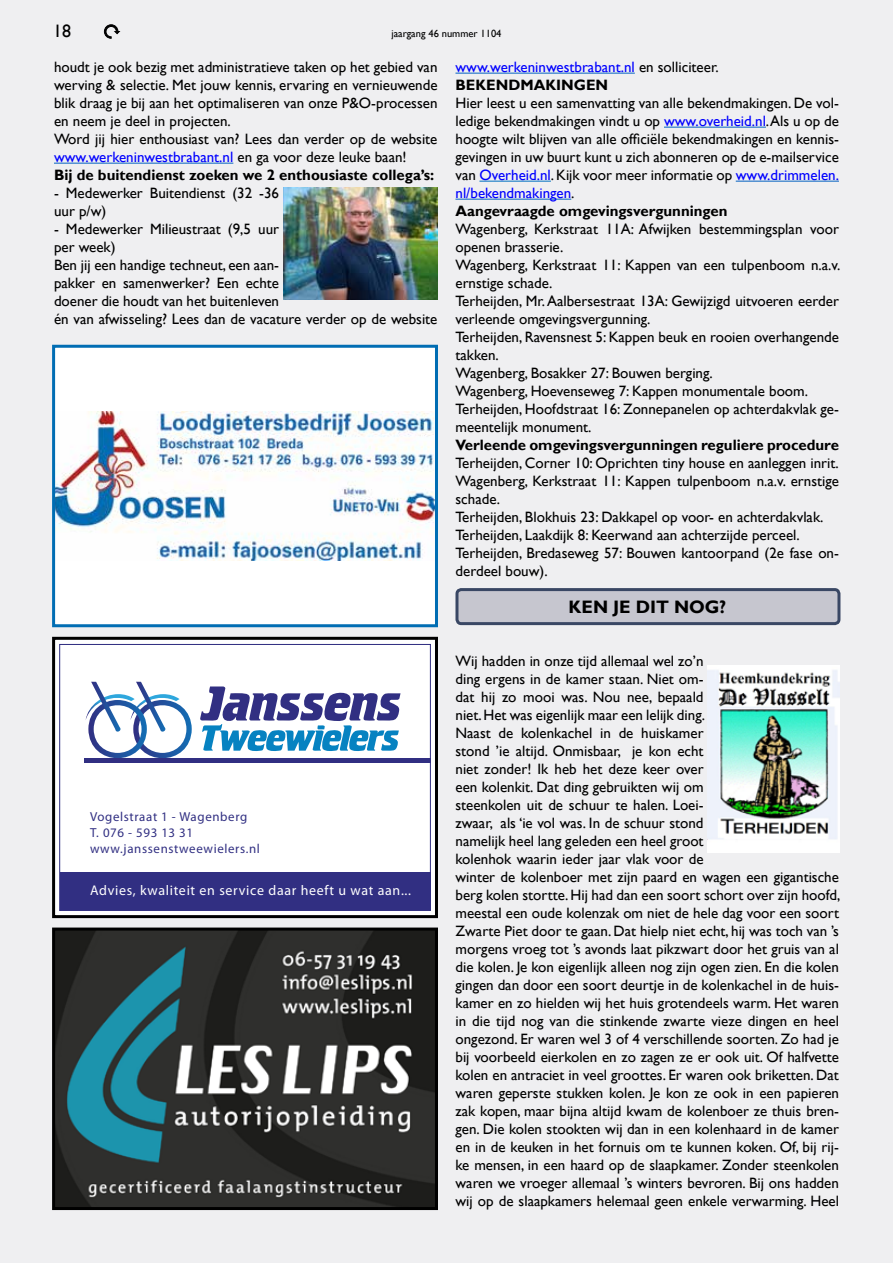
<style>
.page{position:relative;width:893px;height:1263px;background:#ecebee}
.page>*{position:absolute;margin:0;border:0;box-sizing:border-box;transform-origin:0 0}
.t1{font:700 18px "Gill Sans";color:#000}
.t2{font:18px "Gill Sans";color:#000}
.t3{font:15px/18px "Gill Sans";color:#000}
.t4{font:15px/18px "Gill Sans";color:#00f}
.t5{font:700 15px "Gill Sans";color:#000}
.t6{font:14.1px "Myriad Pro";letter-spacing:.05em;color:#fff}
.t7{font:13.05px/15.6px "Myriad Pro";letter-spacing:.05em;color:#312f82}
.t8{font:10.5px "Gill Sans";color:#000}
.s1{color:#00f}
.s2{font-weight:700}
.s3{color:#000}
.s4{font-weight:700;color:#000}
</style>
<div class="page">
<svg style="left:104px;top:25px;width:15px;height:13px"></svg>
<hr style="left:54px;top:163px;width:179px;height:1px;background:#0563c1">
<hr style="left:455px;top:73px;width:180px;height:1px;background:#0563c1">
<hr style="left:664px;top:127px;width:102px;height:1px;background:#0563c1">
<hr style="left:479px;top:181px;width:72px;height:1px;background:#0070c0">
<hr style="left:736px;top:181px;width:103px;height:1px;background:#0563c1">
<hr style="left:455px;top:199px;width:116px;height:1px;background:#0563c1">
<div style="left:457px;top:590px;width:382px;height:34px;background:#c6c6cf;border-radius:4px"></div>
<div style="left:455px;top:588px;width:385px;height:37px;border:3px solid #394764;border-radius:4px"></div>
<div style="left:54px;top:346px;width:382px;height:280px;background:#fff"></div>
<img style="left:56px;top:412px;width:378px;height:148px">
<div style="left:52px;top:345px;width:386px;height:282px;border:3px solid #006db3"></div>
<div style="left:54px;top:638px;width:382px;height:279px;background:#fff"></div>
<div style="left:60px;top:873px;width:370px;height:37px;background:#312f82"></div>
<svg style="left:200px;top:686px;width:201px;height:65px"></svg>
<svg style="left:86px;top:682px;width:106px;height:76px"></svg>
<div style="left:84px;top:758px;width:346px;height:5px;background:#312f82"></div>
<div style="left:59px;top:644px;width:372px;height:267px;border:1px solid #312f82"></div>
<div style="left:52px;top:637px;width:386px;height:281px;border:3px solid #000"></div>
<img style="left:56px;top:931px;width:378px;height:275px">
<div style="left:52px;top:927px;width:386px;height:283px;border:3px solid #000"></div>
<img style="left:283px;top:187px;width:154px;height:113px">
<img style="left:708px;top:665px;width:131px;height:188px">
<p class="t2" style="left:53px;top:20px;width:19px">18</p>
<p class="t8" style="left:391px;top:28px;width:112px">jaargang 46 nummer 1104</p>
<p class="t3" style="left:54px;top:58px;width:385px">houdt je ook bezig met administratieve taken op het gebied van werving &amp; selectie. Met jouw kennis, ervaring en vernieuwende blik draag je bij aan het optimaliseren van onze P&amp;O-processen en neem je deel in projecten.<br>Word jij hier enthousiast van? Lees dan verder op de website <span class="s1">www.werkeninwestbrabant.nl</span> en ga voor deze leuke baan!<br><span class="s2">Bij de buitendienst zoeken we 2 enthousiaste collega’s:</span></p>
<p class="t3" style="left:54px;top:184px;width:227px">- Medewerker Buitendienst (32 -36 uur p/w)</p>
<p class="t3" style="left:54px;top:220px;width:385px">- Medewerker Milieustraat (9,5 uur<br>per week)<br>Ben jij een handige techneut, een aan-<br>pakker en samenwerker? Een echte<br>doener die houdt van het buitenleven<br>én van afwisseling? Lees dan de vacature verder op de website</p>
<p class="t4" style="left:455px;top:58px;width:265px">www.werkeninwestbrabant.nl <span class="s3">en solliciteer.<br></span><span class="s4">BEKENDMAKINGEN</span></p>
<p class="t3" style="left:455px;top:94px;width:385px">Hier leest u een samenvatting van alle bekendmakingen. De vol&shy;ledige bekendmakingen vindt u op <span class="s1">www.overheid.nl</span>.Als u op de hoogte wilt blijven van alle officiële bekendmakingen en kennis&shy;gevingen in uw buurt kunt u zich abonneren op de e-mailservice van <span class="s1">Overheid.nl</span>. Kijk voor meer informatie op <span class="s1">www.drimmelen. nl/bekendmakingen</span>.<br><span class="s2">Aangevraagde omgevingsvergunningen</span></p>
<p class="t3" style="left:455px;top:220px;width:386px">Wagenberg, Kerkstraat 11A: Afwijken bestemmingsplan voor openen brasserie.<br>Wagenberg, Kerkstraat 11: Kappen van een tulpenboom n.a.v. ernstige schade.<br>Terheijden, Mr. Aalbersestraat 13A: Gewijzigd uitvoeren eerder verleende omgevingsvergunning.<br>Terheijden, Ravensnest 5: Kappen beuk en rooien overhangende takken.<br>Wagenberg, Bosakker 27: Bouwen berging.<br>Wagenberg, Hoevenseweg 7: Kappen monumentale boom.<br>Terheijden, Hoofdstraat 16: Zonnepanelen op achterdakvlak ge&shy;meentelijk monument.</p>
<p class="t5" style="left:455px;top:436px;width:385px">Verleende omgevingsvergunningen reguliere procedure</p>
<p class="t3" style="left:455px;top:454px;width:385px">Terheijden, Corner 10: Oprichten tiny house en aanleggen inrit.<br>Wagenberg, Kerkstraat 11: Kappen tulpenboom n.a.v. ernstige schade.<br>Terheijden, Blokhuis 23: Dakkapel op voor- en achterdakvlak.<br>Terheijden, Laakdijk 8: Keerwand aan achterzijde perceel.<br>Terheijden, Bredaseweg 57: Bouwen kantoorpand (2e fase on&shy;derdeel bouw).</p>
<p class="t7" style="left:90px;top:809px;width:171px">Vogelstraat 1 - Wagenberg<br>T. 076 - 593 13 31 www.janssenstweewielers.nl</p>
<p class="t6" style="left:90px;top:882px;width:322px">Advies, kwaliteit en service daar heeft u wat aan...</p>
<p class="t1" style="left:569px;top:596px;width:159px">KEN JE DIT NOG?</p>
<p class="t3" style="left:455px;top:652px;width:386px">Wij hadden in onze tijd allemaal wel zo’n<br>ding ergens in de kamer staan. Niet om-<br>dat hij zo mooi was. Nou nee, bepaald<br>niet. Het was eigenlijk maar een lelijk ding.<br>Naast de kolenkachel in de huiskamer<br>stond ’ie altijd. Onmisbaar, je kon echt<br>niet zonder! Ik heb het deze keer over<br>een kolenkit. Dat ding gebruikten wij om<br>steenkolen uit de schuur te halen. Loei-<br>zwaar, als ‘ie vol was. In de schuur stond<br>namelijk heel lang geleden een heel groot<br>kolenhok waarin ieder jaar vlak voor de<br>winter de kolenboer met zijn paard en wagen een gigantische berg kolen stortte. Hij had dan een soort schort over zijn hoofd, meestal een oude kolenzak om niet de hele dag voor een soort Zwarte Piet door te gaan. Dat hielp niet echt, hij was toch van ’s morgens vroeg tot ’s avonds laat pikzwart door het gruis van al die kolen. Je kon eigenlijk alleen nog zijn ogen zien. En die kolen gingen dan door een soort deurtje in de kolenkachel in de huis&shy;kamer en zo hielden wij het huis grotendeels warm. Het waren in die tijd nog van die stinkende zwarte vieze dingen en heel ongezond. Er waren wel 3 of 4 verschillende soorten. Zo had je bij voorbeeld eierkolen en zo zagen ze er ook uit. Of halfvette kolen en antraciet in veel groottes. Er waren ook briketten. Dat waren geperste stukken kolen. Je kon ze ook in een papieren zak kopen, maar bijna altijd kwam de kolenboer ze thuis bren&shy;gen. Die kolen stookten wij dan in een kolenhaard in de kamer en in de keuken in het fornuis om te kunnen koken. Of, bij rij&shy;ke mensen, in een haard op de slaapkamer. Zonder steenkolen waren we vroeger allemaal ’s winters bevroren. Bij ons hadden wij op de slaapkamers helemaal geen enkele verwarming. Heel</p>
</div>
